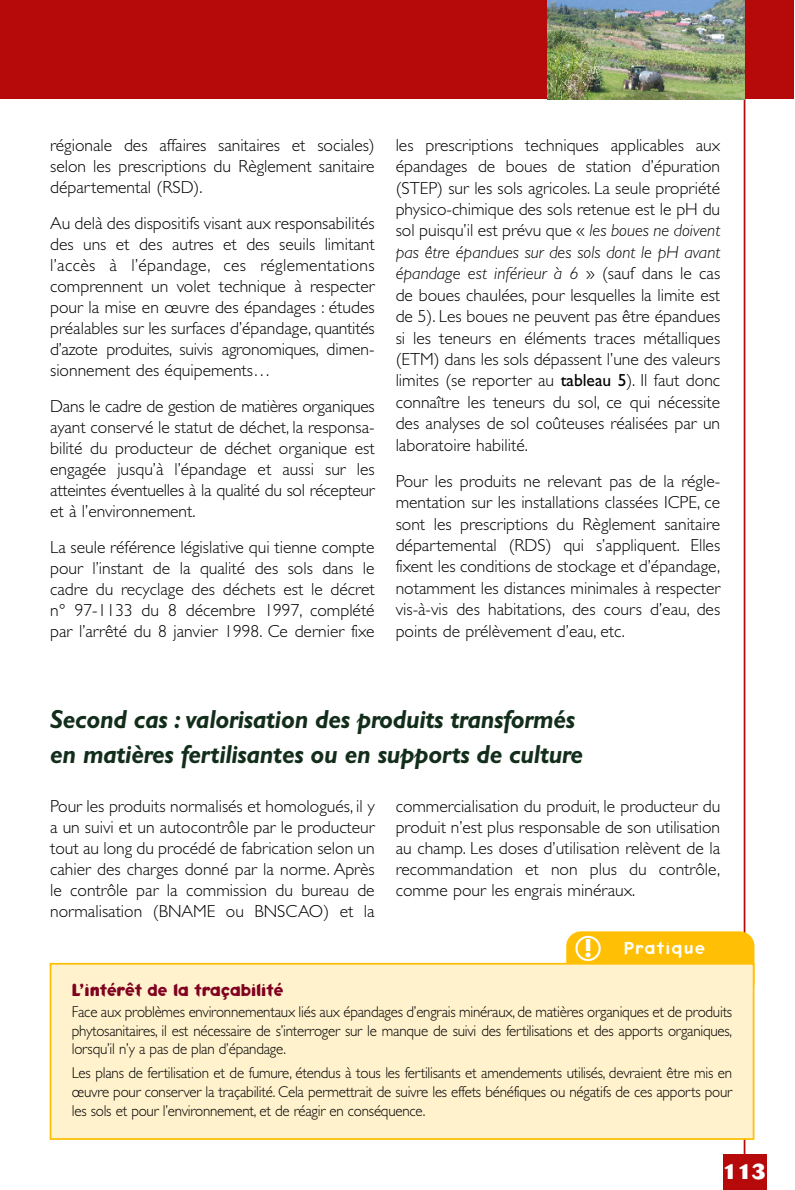
<style>
.page{position:relative;width:795px;height:1190px;background:#fff}
.page>*{position:absolute;margin:0;border:0;box-sizing:border-box;transform-origin:0 0}
.t1{font:italic 700 26.25px/35px "Gill Sans";letter-spacing:-.015em;color:#132d1b;scale:.95 1}
.t2{font:800 21px "Cosmos";color:#fff}
.t3{font:700 17.85px "Keedy Sans";color:#800120;scale:.95 1}
.t4{font:300 17.5px/21px "Gill Sans";color:#000;text-align:justify}
.t5{font:17.5px "Keedy Sans Reg";letter-spacing:.065em;color:#fff}
.t6{font:300 15.75px/18.9px "Gill Sans";letter-spacing:-.015em;color:#000;text-align:justify;scale:.95 1}
.s1{font-style:italic}
.s2{font-weight:400}
</style>
<div class="page">
<hr style="left:743px;top:65px;width:2px;height:1125px;background:#b5090a">
<div style="left:723px;top:1155px;width:43px;height:35px;background:#b5090a"></div>
<div style="left:0;top:0;width:793px;height:99px;background:#b5090a"></div>
<img style="left:547px;top:0;width:197px;height:99px">
<div style="left:566px;top:931px;width:188px;height:67px;background:#ffbf04;border-radius:15px"></div>
<div style="left:50px;top:964px;width:703px;height:175px;background:#fff2cd"></div>
<div style="left:50px;top:963px;width:704px;height:177px;border:2px solid #ffbf04"></div>
<p class="t4" style="left:50px;top:136px;width:326px">régionale des affaires sanitaires et sociales) selon les prescriptions du Règlement sanitaire départemental (RSD).</p>
<p class="t4" style="left:50px;top:214px;width:326px">Au delà des dispositifs visant aux responsabilités des uns et des autres et des seuils limitant l’accès à l’épandage, ces réglementations comprennent un volet technique à respecter pour la mise en œuvre des épandages : études préalables sur les surfaces d’épandage, quantités d’azote produites, suivis agronomiques, dimen&shy;sionnement des équipements…</p>
<p class="t4" style="left:50px;top:397px;width:326px">Dans le cadre de gestion de matières organiques ayant conservé le statut de déchet, la responsa&shy;bilité du producteur de déchet organique est engagée jusqu’à l’épandage et aussi sur les atteintes éventuelles à la qualité du sol récepteur et à l’environnement.</p>
<p class="t4" style="left:50px;top:538px;width:326px">La seule référence législative qui tienne compte pour l’instant de la qualité des sols dans le cadre du recyclage des déchets est le décret n° 97-1133 du 8 décembre 1997, complété par l’arrêté du 8 janvier 1998. Ce dernier fixe</p>
<p class="t4" style="left:395px;top:136px;width:326px">les prescriptions techniques applicables aux épandages de boues de station d’épuration (STEP) sur les sols agricoles. La seule propriété physico-chimique des sols retenue est le pH du sol puisqu’il est prévu que « <span class="s1">les boues ne doivent pas être épandues sur des sols dont le pH avant épandage est inférieur à 6</span> » (sauf dans le cas de boues chaulées, pour lesquelles la limite est de 5). Les boues ne peuvent pas être épandues si les teneurs en éléments traces métalliques (ETM) dans les sols dépassent l’une des valeurs limites (se reporter au <span class="s2">tableau 5</span>). Il faut donc connaître les teneurs du sol, ce qui nécessite des analyses de sol coûteuses réalisées par un laboratoire habilité.</p>
<p class="t4" style="left:395px;top:472px;width:326px">Pour les produits ne relevant pas de la régle&shy;mentation sur les installations classées ICPE, ce sont les prescriptions du Règlement sanitaire départemental (RDS) qui s’appliquent. Elles fixent les conditions de stockage et d’épandage, notamment les distances minimales à respecter vis-à-vis des habitations, des cours d’eau, des points de prélèvement d’eau, etc.</p>
<h1 class="t1" style="left:50px;top:704px;width:562px">Second cas : valorisation des produits transformés en matières fertilisantes ou en supports de culture</h1>
<p class="t4" style="left:50px;top:797px;width:326px">Pour les produits normalisés et homologués, il y a un suivi et un autocontrôle par le producteur tout au long du procédé de fabrication selon un cahier des charges donné par la norme. Après le contrôle par la commission du bureau de normalisation (BNAME ou BNSCAO) et la</p>
<p class="t4" style="left:395px;top:797px;width:326px">commercialisation du produit, le producteur du produit n’est plus responsable de son utilisation au champ. Les doses d’utilisation relèvent de la recommandation et non plus du contrôle, comme pour les engrais minéraux.</p>
<p class="t5" style="left:623px;top:942px;width:83px">Pratique</p>
<p class="t3" style="left:72px;top:984px;width:224px">L’intérêt de la traçabilité</p>
<p class="t6" style="left:72px;top:1004px;width:696px">Face aux problèmes environnementaux liés aux épandages d’engrais minéraux, de matières organiques et de produits phytosanitaires, il est nécessaire de s’interroger sur le manque de suivi des fertilisations et des apports organiques, lorsqu’il n’y a pas de plan d’épandage.</p>
<p class="t6" style="left:72px;top:1065px;width:696px">Les plans de fertilisation et de fumure, étendus à tous les fertilisants et amendements utilisés, devraient être mis en œuvre pour conserver la traçabilité. Cela permettrait de suivre les effets bénéfiques ou négatifs de ces apports pour les sols et pour l’environnement, et de réagir en conséquence.</p>
<p class="t2" style="left:722px;top:1164px;width:45px">113</p>
</div>
